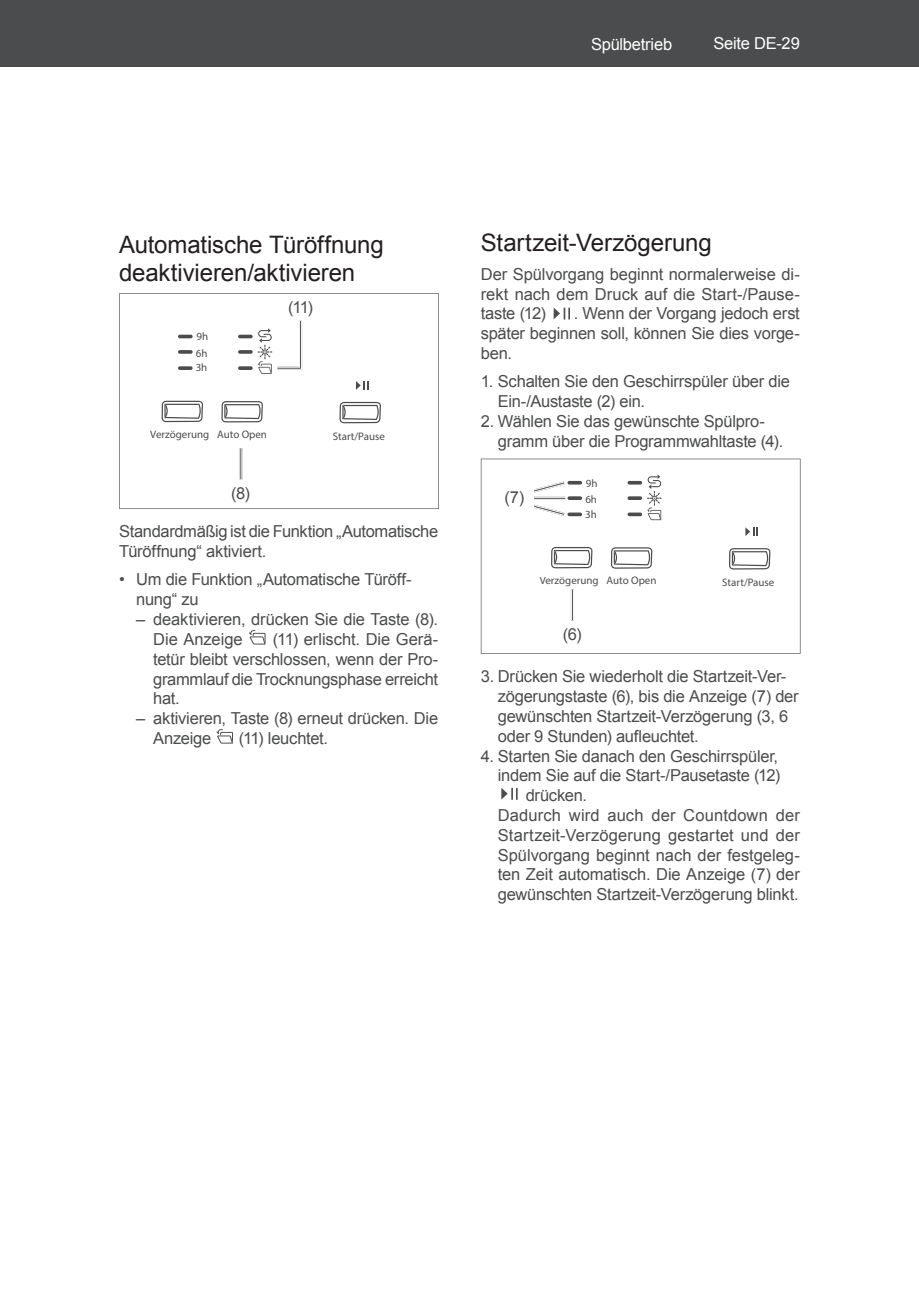
<style>
.page{position:relative;width:919px;height:1289px;background:#fff}
.page>*{position:absolute;margin:0;border:0;box-sizing:border-box;transform-origin:0 0}
.t1{font:24px/28.8px "Arial";letter-spacing:-.005em;color:#231f20}
.t2{font:16.5px/19.8px "Arial";letter-spacing:-.015em;color:#4b4c4d}
.t3{font:16.5px "Arial";letter-spacing:.005em;color:#4b4c4d}
.t4{font:16.5px "Arial";letter-spacing:.01em;color:#4b4c4d}
.t5{font:16.5px "Arial";letter-spacing:-.015em;color:#fff}
.t6{font:10.95px/16.2px "Myriad Pro";color:#4b4c4d}
</style>
<div class="page">
<div style="left:13px;top:0;width:905px;height:67px;background:#4b4c4d"></div>
<div style="left:0;top:0;width:13px;height:67px;background:#4b4c4d"></div>
<svg style="left:119px;top:293px;width:320px;height:216px"></svg>
<svg style="left:249px;top:630px;width:16px;height:14px"></svg>
<svg style="left:216px;top:729px;width:17px;height:14px"></svg>
<svg style="left:553px;top:307px;width:17px;height:12px"></svg>
<svg style="left:480px;top:458px;width:320px;height:196px"></svg>
<svg style="left:501px;top:787px;width:16px;height:12px"></svg>
<p class="t5" style="left:591px;top:33px;width:83px">Spülbetrieb</p>
<p class="t5" style="left:713px;top:33px;width:88px">Seite DE-29</p>
<h1 class="t1" style="left:119px;top:230px;width:266px">Automatische Türöffnung deaktivieren/aktivieren</h1>
<p class="t6" style="left:196px;top:328px;width:14px">9h<br>6h</p>
<p class="t6" style="left:196px;top:359px;width:13px">3h</p>
<p class="t2" style="left:288px;top:298px;width:26px">(11)</p>
<p class="t6" style="left:217px;top:426px;width:51px">Auto Open</p>
<p class="t6" style="left:150px;top:426px;width:60px">Verzögerung</p>
<p class="t6" style="left:333px;top:428px;width:54px">Start/Pause</p>
<p class="t2" style="left:231px;top:483px;width:20px">(8)</p>
<p class="t2" style="left:119px;top:522px;width:320px">Standardmäßig ist die Funktion „Automatische<br>Türöffnung“ aktiviert.</p>
<p class="t2" style="left:136px;top:570px;width:277px;text-indent:-17px">• Um die Funktion „Automatische Türöff&shy;nung“ zu</p>
<p class="t2" style="left:153px;top:609px;width:286px;text-indent:-17px">– deaktivieren, drücken Sie die Taste (8).<br>Die Anzeige</p>
<p class="t2" style="left:153px;top:629px;width:286px;text-align:justify;text-indent:120px">(11) erlischt. Die Gerä&shy;tetür bleibt verschlossen, wenn der Pro&shy;grammlauf die Trocknungsphase erreicht hat.</p>
<p class="t2" style="left:153px;top:708px;width:286px;text-indent:-17px">– aktivieren, Taste (8) erneut drücken. Die<br>Anzeige</p>
<p class="t2" style="left:239px;top:728px;width:91px">(11) leuchtet.</p>
<h1 class="t1" style="left:480px;top:229px;width:232px">Startzeit-Verzögerung</h1>
<p class="t2" style="left:480px;top:264px;width:320px;text-align:justify">Der Spülvorgang beginnt normalerweise di&shy;rekt nach dem Druck auf die Start-/Pause&shy;taste (12)</p>
<p class="t2" style="left:480px;top:304px;width:320px;text-align:justify;text-indent:93px">. Wenn der Vorgang jedoch erst später beginnen soll, können Sie dies vorge&shy;ben.</p>
<p class="t2" style="left:497px;top:372px;width:294px;text-indent:-17px">1. Schalten Sie den Geschirrspüler über die<br>Ein-/Austaste (2) ein.</p>
<p class="t2" style="left:497px;top:411px;width:287px;text-indent:-17px">2. Wählen Sie das gewünschte Spülpro&shy;gramm über die Programmwahltaste (4).</p>
<p class="t2" style="left:504px;top:488px;width:21px">(7)</p>
<p class="t6" style="left:585px;top:474px;width:14px">9h<br>6h</p>
<p class="t6" style="left:585px;top:505px;width:13px">3h</p>
<p class="t6" style="left:606px;top:572px;width:51px">Auto Open</p>
<p class="t6" style="left:539px;top:572px;width:60px">Verzögerung</p>
<p class="t6" style="left:722px;top:574px;width:54px">Start/Pause</p>
<p class="t2" style="left:562px;top:624px;width:20px">(6)</p>
<p class="t2" style="left:497px;top:666px;width:302px;text-indent:-17px">3. Drücken Sie wiederholt die Startzeit-Ver&shy;zögerungstaste (6), bis die Anzeige (7) der gewünschten Startzeit-Verzögerung (3, 6 oder 9 Stunden) aufleuchtet.</p>
<p class="t2" style="left:480px;top:746px;width:299px">4. Starten Sie danach den Geschirrspüler,</p>
<p class="t2" style="left:497px;top:765px;width:284px">indem Sie auf die Start-/Pausetaste (12)</p>
<p class="t2" style="left:525px;top:785px;width:63px">drücken.</p>
<p class="t4" style="left:497px;top:804px;width:303px">Dadurch wird auch der Countdown der</p>
<p class="t3" style="left:497px;top:824px;width:303px">Startzeit-Verzögerung gestartet und der</p>
<p class="t2" style="left:497px;top:845px;width:303px">Spülvorgang beginnt nach der festgeleg-</p>
<p class="t2" style="left:497px;top:864px;width:303px">ten Zeit automatisch. Die Anzeige (7) der</p>
<p class="t2" style="left:497px;top:884px;width:302px">gewünschten Startzeit-Verzögerung blinkt.</p>
</div>
